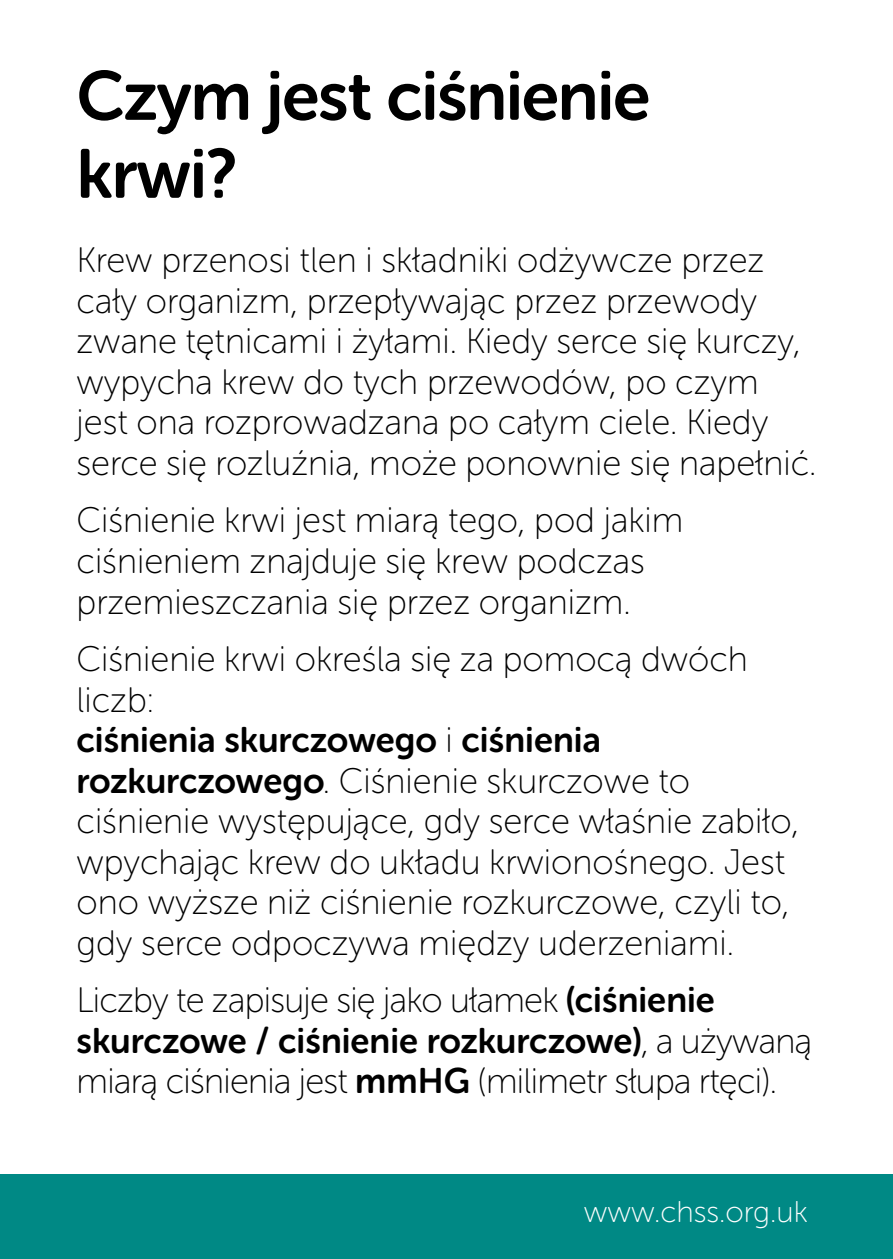
<style>
.page{position:relative;width:893px;height:1259px;background:#fff}
.page>*{position:absolute;margin:0;border:0;box-sizing:border-box;transform-origin:0 0}
.t1{font:69px/78px "Museo Sans Rounded 700";letter-spacing:-.02em;color:#000}
.t2{font:35.4px/40.5px "Museo Sans Rounded 100";color:#000}
.t3{font:35.4px "Museo Sans Rounded 100";letter-spacing:-.02em;color:#000}
.t4{font:35.4px "Museo Sans Rounded 700";color:#000}
.t5{font:30px "Museo Sans Rounded 100";color:#fff}
.s1{font-family:"Museo Sans Rounded 100"}
.s2{font-family:"Museo Sans Rounded 700"}
</style>
<div class="page">
<div style="left:0;top:1174px;width:893px;height:85px;background:#008985"></div>
<h1 class="t1" style="left:77px;top:57px;width:575px">Czym jest ciśnienie krwi?</h1>
<p class="t2" style="left:77px;top:240px;width:741px">Krew przenosi tlen i składniki odżywcze przez cały organizm, przepływając przez przewody zwane tętnicami i żyłami. Kiedy serce się kurczy, wypycha krew do tych przewodów, po czym jest ona rozprowadzana po całym ciele. Kiedy serce się rozluźnia, może ponownie się napełnić.</p>
<p class="t2" style="left:77px;top:500px;width:608px">Ciśnienie krwi jest miarą tego, pod jakim ciśnieniem znajduje się krew podczas przemieszczania się przez organizm.</p>
<p class="t2" style="left:77px;top:639px;width:673px">Ciśnienie krwi określa się za pomocą dwóch liczb:</p>
<p class="t4" style="left:77px;top:720px;width:526px">ciśnienia skurczowego <span class="s1">i</span> ciśnienia</p>
<p class="t2" style="left:77px;top:760px;width:724px"><span class="s2">rozkurczowego</span>. Ciśnienie skurczowe to ciśnienie występujące, gdy serce właśnie zabiło, wpychając krew do układu krwionośnego. Jest ono wyższe niż ciśnienie rozkurczowe, czyli to, gdy serce odpoczywa między uderzeniami.</p>
<p class="t3" style="left:77px;top:981px;width:640px">Liczby te zapisuje się jako ułamek <span class="s2">(ciśnienie</span></p>
<p class="t4" style="left:77px;top:1020px;width:737px">skurczowe / ciśnienie rozkurczowe)<span class="s1">, a używaną</span></p>
<p class="t3" style="left:77px;top:1062px;width:702px">miarą ciśnienia jest <span class="s2">mmHG</span> (milimetr słupa rtęci).</p>
<p class="t5" style="left:584px;top:1195px;width:225px">www.chss.org.uk</p>
</div>
